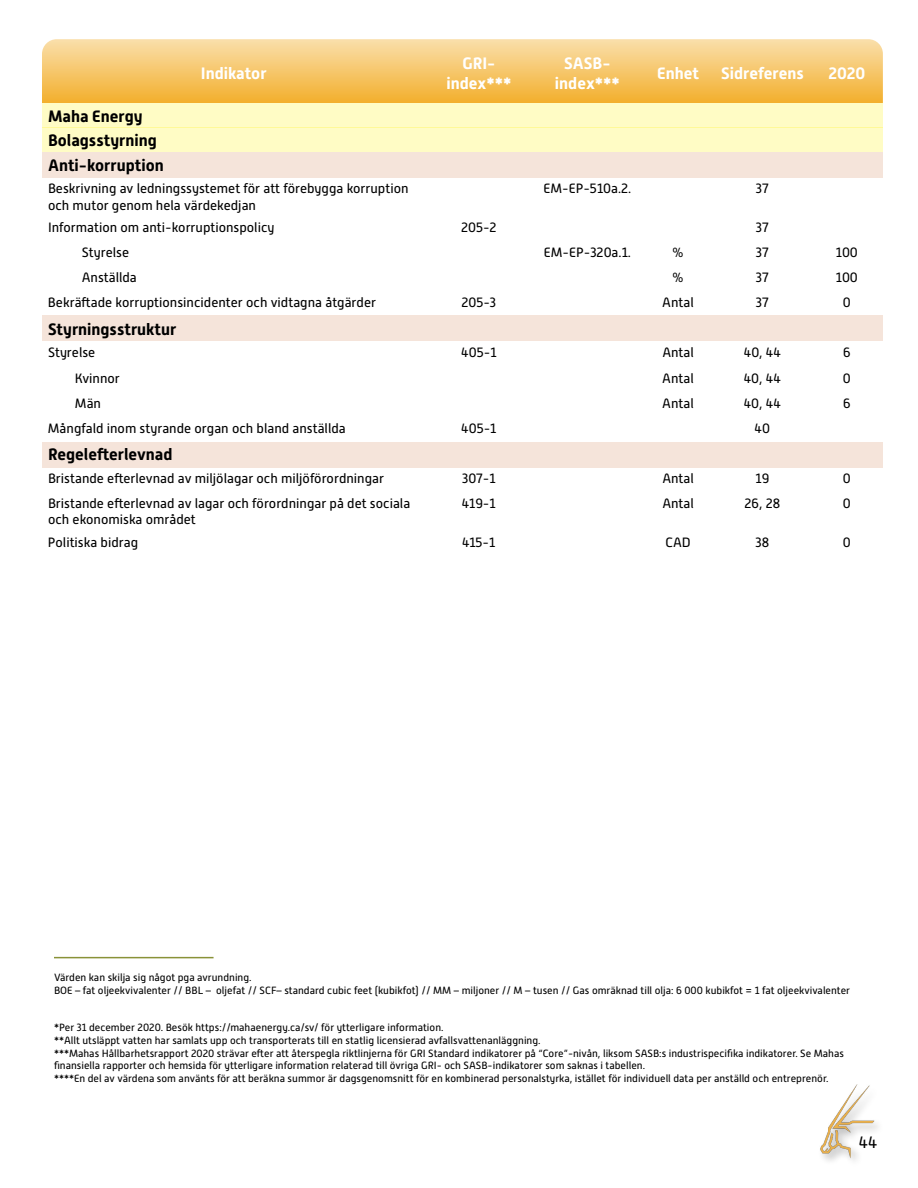
<style>
.page{position:relative;width:918px;height:1188px;background:#fff}
.page>*{position:absolute;margin:0;border:0;box-sizing:border-box;transform-origin:0 0}
.t1{font:700 16.5px/24.6px "Alwyn New";color:#000}
.t2{font:700 16.5px/19.8px "Alwyn New";color:#fff;text-align:center}
.t3{font:16.5px "Alwyn New";color:#000}
.t4{font:13.5px/16.2px "Alwyn New";color:#000}
.t5{font:10.5px/12.6px "Alwyn New";color:#000}
</style>
<div class="page">
<img style="left:820px;top:1085px;width:58px;height:75px">
<div style="left:42px;top:316px;width:841px;height:25px;background:#f5e4da"></div>
<div style="left:42px;top:152px;width:841px;height:25px;background:#f5e4da"></div>
<div style="left:42px;top:442px;width:841px;height:25px;background:#f5e4da"></div>
<div style="left:42px;top:128px;width:841px;height:24px;background:#fffcc5"></div>
<svg style="left:42px;top:39px;width:841px;height:64px;background:#f6c76c"></svg>
<div style="left:42px;top:103px;width:841px;height:25px;background:#fffcc5"></div>
<hr style="left:54px;top:957px;width:160px;height:1px;background:#899238">
<h1 class="t2" style="left:201px;top:64px;width:67px">Indikator</h1>
<h1 class="t2" style="left:446px;top:54px;width:66px">GRI&shy;index***</h1>
<h1 class="t2" style="left:555px;top:54px;width:66px">SASB&shy;index***</h1>
<h1 class="t2" style="left:657px;top:64px;width:43px">Enhet</h1>
<h1 class="t2" style="left:721px;top:64px;width:84px">Sidreferens</h1>
<h1 class="t2" style="left:828px;top:64px;width:39px">2020</h1>
<h1 class="t1" style="left:48px;top:104px;width:117px">Maha Energy<br>Bolagsstyrning<br>Anti-korruption</h1>
<p class="t4" style="left:48px;top:181px;width:362px">Beskrivning av ledningssystemet för att förebygga korruption och mutor genom hela värdekedjan</p>
<p class="t4" style="left:543px;top:181px;width:89px">EM-EP-510a.2.</p>
<p class="t4" style="left:756px;top:181px;width:14px">37</p>
<p class="t4" style="left:48px;top:219px;width:228px">Information om anti-korruptionspolicy</p>
<p class="t4" style="left:461px;top:219px;width:37px">205-2</p>
<p class="t4" style="left:756px;top:219px;width:14px">37</p>
<p class="t4" style="left:82px;top:244px;width:49px">Styrelse</p>
<p class="t4" style="left:544px;top:244px;width:89px">EM-EP-320a.1.</p>
<p class="t4" style="left:672px;top:244px;width:13px">%</p>
<p class="t4" style="left:756px;top:244px;width:14px">37</p>
<p class="t4" style="left:836px;top:244px;width:24px">100</p>
<p class="t4" style="left:82px;top:269px;width:57px">Anställda</p>
<p class="t4" style="left:672px;top:269px;width:13px">%</p>
<p class="t4" style="left:756px;top:269px;width:14px">37</p>
<p class="t4" style="left:836px;top:269px;width:24px">100</p>
<p class="t4" style="left:48px;top:295px;width:330px">Bekräftade korruptionsincidenter och vidtagna åtgärder</p>
<p class="t4" style="left:461px;top:295px;width:36px">205-3</p>
<p class="t4" style="left:662px;top:295px;width:33px">Antal</p>
<p class="t4" style="left:756px;top:295px;width:14px">37</p>
<p class="t4" style="left:843px;top:295px;width:9px">0</p>
<h1 class="t1" style="left:48px;top:317px;width:130px">Styrningsstruktur</h1>
<p class="t4" style="left:48px;top:345px;width:49px">Styrelse</p>
<p class="t4" style="left:461px;top:345px;width:37px">405-1</p>
<p class="t4" style="left:662px;top:345px;width:33px">Antal</p>
<p class="t4" style="left:744px;top:345px;width:39px">40, 44</p>
<p class="t4" style="left:843px;top:345px;width:9px">6</p>
<p class="t4" style="left:75px;top:370px;width:46px">Kvinnor</p>
<p class="t4" style="left:662px;top:370px;width:33px">Antal</p>
<p class="t4" style="left:744px;top:370px;width:39px">40, 44</p>
<p class="t4" style="left:843px;top:370px;width:9px">0</p>
<p class="t4" style="left:75px;top:395px;width:28px">Män</p>
<p class="t4" style="left:662px;top:395px;width:33px">Antal</p>
<p class="t4" style="left:744px;top:395px;width:39px">40, 44</p>
<p class="t4" style="left:843px;top:395px;width:9px">6</p>
<p class="t4" style="left:48px;top:420px;width:299px">Mångfald inom styrande organ och bland anställda</p>
<p class="t4" style="left:461px;top:420px;width:37px">405-1</p>
<p class="t4" style="left:755px;top:420px;width:17px">40</p>
<h1 class="t1" style="left:48px;top:442px;width:126px">Regelefterlevnad</h1>
<p class="t4" style="left:48px;top:470px;width:338px">Bristande efterlevnad av miljölagar och miljöförordningar</p>
<p class="t4" style="left:462px;top:470px;width:35px">307-1</p>
<p class="t4" style="left:662px;top:470px;width:33px">Antal</p>
<p class="t4" style="left:756px;top:470px;width:15px">19</p>
<p class="t4" style="left:843px;top:470px;width:9px">0</p>
<p class="t4" style="left:48px;top:495px;width:364px">Bristande efterlevnad av lagar och förordningar på det sociala och ekonomiska området</p>
<p class="t4" style="left:462px;top:495px;width:35px">419-1</p>
<p class="t4" style="left:662px;top:495px;width:33px">Antal</p>
<p class="t4" style="left:745px;top:495px;width:37px">26, 28</p>
<p class="t4" style="left:843px;top:495px;width:9px">0</p>
<p class="t4" style="left:48px;top:534px;width:92px">Politiska bidrag</p>
<p class="t4" style="left:462px;top:534px;width:35px">415-1</p>
<p class="t4" style="left:665px;top:534px;width:27px">CAD</p>
<p class="t4" style="left:756px;top:534px;width:15px">38</p>
<p class="t4" style="left:843px;top:534px;width:9px">0</p>
<p class="t5" style="left:54px;top:971px;width:798px">Värden kan skilja sig något pga avrundning.<br>BOE – fat oljeekvivalenter // BBL – oljefat // SCF– standard cubic feet (kubikfot) // MM – miljoner // M – tusen // Gas omräknad till olja: 6 000 kubikfot = 1 fat oljeekvivalenter</p>
<p class="t5" style="left:54px;top:1022px;width:792px">*Per 31 december 2020. Besök https://mahaenergy.ca/sv/ för ytterligare information.<br>**Allt utsläppt vatten har samlats upp och transporterats till en statlig licensierad avfallsvattenanläggning.<br>***Mahas Hållbarhetsrapport 2020 strävar efter att återspegla riktlinjerna för GRI Standard indikatorer på “Core”-nivån, liksom SASB:s industrispecifika indikatorer. Se Mahas finansiella rapporter och hemsida för ytterligare information relaterad till övriga GRI- och SASB-indikatorer som saknas i tabellen.<br>****En del av värdena som använts för att beräkna summor är dagsgenomsnitt för en kombinerad personalstyrka, istället för individuell data per anställd och entreprenör.</p>
<h1 class="t3" style="left:859px;top:1133px;width:20px">44</h1>
</div>
